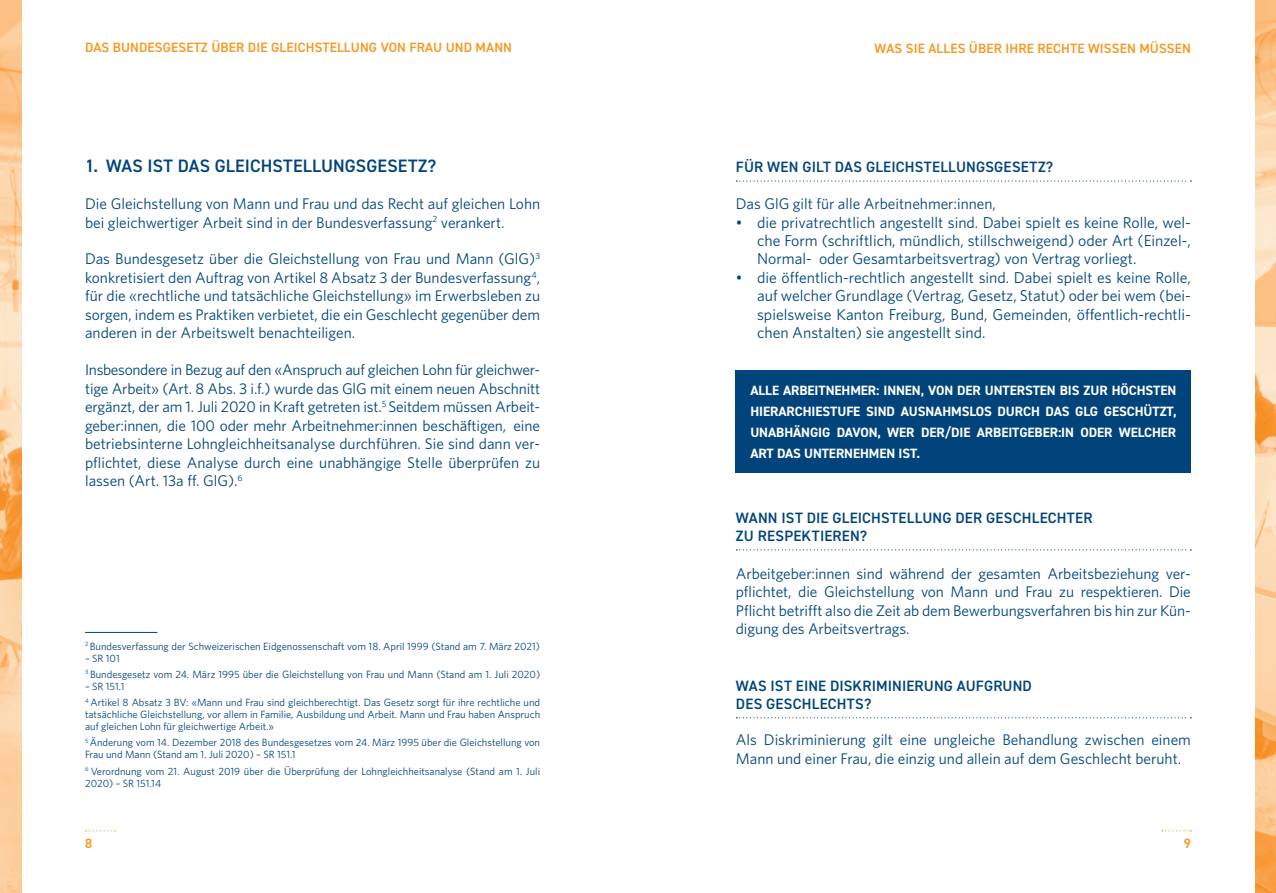
<style>
.page{position:relative;width:1276px;height:893px;background:#fff}
.page>*{position:absolute;margin:0;border:0;box-sizing:border-box;transform-origin:0 0}
.t1{font:600 18px "DIN2014";letter-spacing:.005em;color:#00447b}
.t2{font:15.75px/18.5px "Whitney";color:#00447b;text-align:justify}
.t3{font:15.45px/18.5px "Whitney";color:#00447b;text-align:justify}
.t4{font:600 15px/18px "DIN2014";letter-spacing:.015em;color:#00447b}
.t5{font:700 13.5px/21px "DIN2014";letter-spacing:-.005em;color:#fff;text-align:justify}
.t6{font:600 13.5px "DIN2014";letter-spacing:.01em;color:#f7971d}
.t7{font:10.5px/12px "Whitney";color:#00447b}
</style>
<div class="page">
<svg style="left:1255px;top:0;width:21px;height:893px;background:#fbca96"></svg>
<svg style="left:0;top:0;width:21px;height:893px;background:#fbca96"></svg>
<svg style="left:86px;top:830px;width:29px;height:1px"></svg>
<svg style="left:1161px;top:830px;width:30px;height:1px"></svg>
<svg style="left:736px;top:180px;width:455px;height:2px"></svg>
<svg style="left:736px;top:549px;width:455px;height:1px"></svg>
<svg style="left:736px;top:717px;width:455px;height:1px"></svg>
<div style="left:736px;top:370px;width:455px;height:102px;background:#00447b"></div>
<hr style="left:85px;top:632px;width:72px;height:1px;background:#00447b">
<p class="t6" style="left:85px;top:38px;width:428px">DAS BUNDESGESETZ ÜBER DIE GLEICHSTELLUNG VON FRAU UND MANN</p>
<p class="t1" style="left:85px;top:154px;width:353px">1. WAS IST DAS GLEICHSTELLUNGSGESETZ?</p>
<p class="t3" style="left:85px;top:194px;width:457px">Die Gleichstellung von Mann und Frau und das Recht auf gleichen Lohn bei gleichwertiger Arbeit sind in der Bundesverfassung<sup>2</sup> verankert.</p>
<p class="t3" style="left:85px;top:249px;width:456px">Das Bundesgesetz über die Gleichstellung von Frau und Mann (GlG)<sup>3 </sup>konkretisiert den Auftrag von Artikel 8 Absatz 3 der Bundesverfassung<sup>4</sup>, für die «rechtliche und tatsächliche Gleichstellung» im Erwerbsleben zu sorgen, indem es Praktiken verbietet, die ein Geschlecht gegenüber dem anderen in der Arbeitswelt benachteiligen.</p>
<p class="t3" style="left:85px;top:360px;width:456px">Insbesondere in Bezug auf den «Anspruch auf gleichen Lohn für gleichwer&shy;tige Arbeit» (Art. 8 Abs. 3 i.f.) wurde das GlG mit einem neuen Abschnitt ergänzt, der am 1. Juli 2020 in Kraft getreten ist. <sup>5</sup> Seitdem müssen Arbeit&shy;geber:innen, die 100 oder mehr Arbeitnehmer:innen beschäftigen, eine betriebsinterne Lohngleichheitsanalyse durchführen. Sie sind dann ver&shy;pflichtet, diese Analyse durch eine unabhängige Stelle überprüfen zu lassen (Art. 13a ff. GlG). <sup>6</sup></p>
<p class="t7" style="left:85px;top:640px;width:456px"><sup>2</sup> Bundesverfassung der Schweizerischen Eidgenossenschaft vom 18. April 1999 (Stand am 7. März 2021)</p>
<p class="t7" style="left:85px;top:650px;width:456px;line-height:16.2px">– SR 101<br><sup>3</sup> Bundesgesetz vom 24. März 1995 über die Gleichstellung von Frau und Mann (Stand am 1. Juli 2020)</p>
<p class="t7" style="left:85px;top:678px;width:456px;line-height:16.2px">– SR 151.1<br><sup>4</sup> Artikel 8 Absatz 3 BV: «Mann und Frau sind gleichberechtigt. Das Gesetz sorgt für ihre rechtliche und</p>
<p class="t7" style="left:85px;top:708px;width:456px">tatsächliche Gleichstellung, vor allem in Familie, Ausbildung und Arbeit. Mann und Frau haben Anspruch auf gleichen Lohn für gleichwertige Arbeit.»</p>
<p class="t7" style="left:85px;top:736px;width:456px"><sup>5</sup> Änderung vom 14. Dezember 2018 des Bundesgesetzes vom 24. März 1995 über die Gleichstellung von<br>Frau und Mann (Stand am 1. Juli 2020) – SR 151.1</p>
<p class="t7" style="left:85px;top:765px;width:456px"><sup>6</sup> Verordnung vom 21. August 2019 über die Überprüfung der Lohngleichheitsanalyse (Stand am 1. Juli<br>2020) – SR 151.14</p>
<p class="t6" style="left:874px;top:39px;width:318px">WAS SIE ALLES ÜBER IHRE RECHTE WISSEN MÜSSEN</p>
<p class="t4" style="left:736px;top:157px;width:319px">FÜR WEN GILT DAS GLEICHSTELLUNGSGESETZ?</p>
<p class="t3" style="left:736px;top:194px;width:262px">Das GlG gilt für alle Arbeitnehmer:innen,</p>
<p class="t2" style="left:757px;top:212px;width:435px;text-indent:-21px">• die privatrechtlich angestellt sind. Dabei spielt es keine Rolle, wel&shy;che Form (schriftlich, mündlich, stillschweigend) oder Art (Einzel-, Normal- oder Gesamtarbeitsvertrag) von Vertrag vorliegt.</p>
<p class="t2" style="left:757px;top:268px;width:435px;text-indent:-21px">• die öffentlich-rechtlich angestellt sind. Dabei spielt es keine Rolle, auf welcher Grundlage (Vertrag, Gesetz, Statut) oder bei wem (bei&shy;spielsweise Kanton Freiburg, Bund, Gemeinden, öffentlich-rechtli&shy;chen Anstalten) sie angestellt sind.</p>
<p class="t5" style="left:750px;top:380px;width:427px">ALLE ARBEITNEHMER: INNEN, VON DER UNTERSTEN BIS ZUR HÖCHSTEN HIERARCHIESTUFE SIND AUSNAHMSLOS DURCH DAS GLG GESCHÜTZT, UNABHÄNGIG DAVON, WER DER/DIE ARBEITGEBER:IN ODER WELCHER ART DAS UNTERNEHMEN IST.</p>
<p class="t4" style="left:736px;top:508px;width:358px">WANN IST DIE GLEICHSTELLUNG DER GESCHLECHTER<br>ZU RESPEKTIEREN?</p>
<p class="t3" style="left:736px;top:564px;width:456px">Arbeitgeber:innen sind während der gesamten Arbeitsbeziehung ver&shy;pflichtet, die Gleichstellung von Mann und Frau zu respektieren. Die Pflicht betrifft also die Zeit ab dem Bewerbungsverfahren bis hin zur Kün&shy;digung des Arbeitsvertrags.</p>
<p class="t4" style="left:736px;top:676px;width:297px">WAS IST EINE DISKRIMINIERUNG AUFGRUND<br>DES GESCHLECHTS?</p>
<p class="t3" style="left:736px;top:730px;width:456px">Als Diskriminierung gilt eine ungleiche Behandlung zwischen einem<br>Mann und einer Frau, die einzig und allein auf dem Geschlecht beruht.</p>
<p class="t6" style="left:85px;top:835px;width:9px">8</p>
<p class="t6" style="left:1184px;top:835px;width:9px">9</p>
</div>
